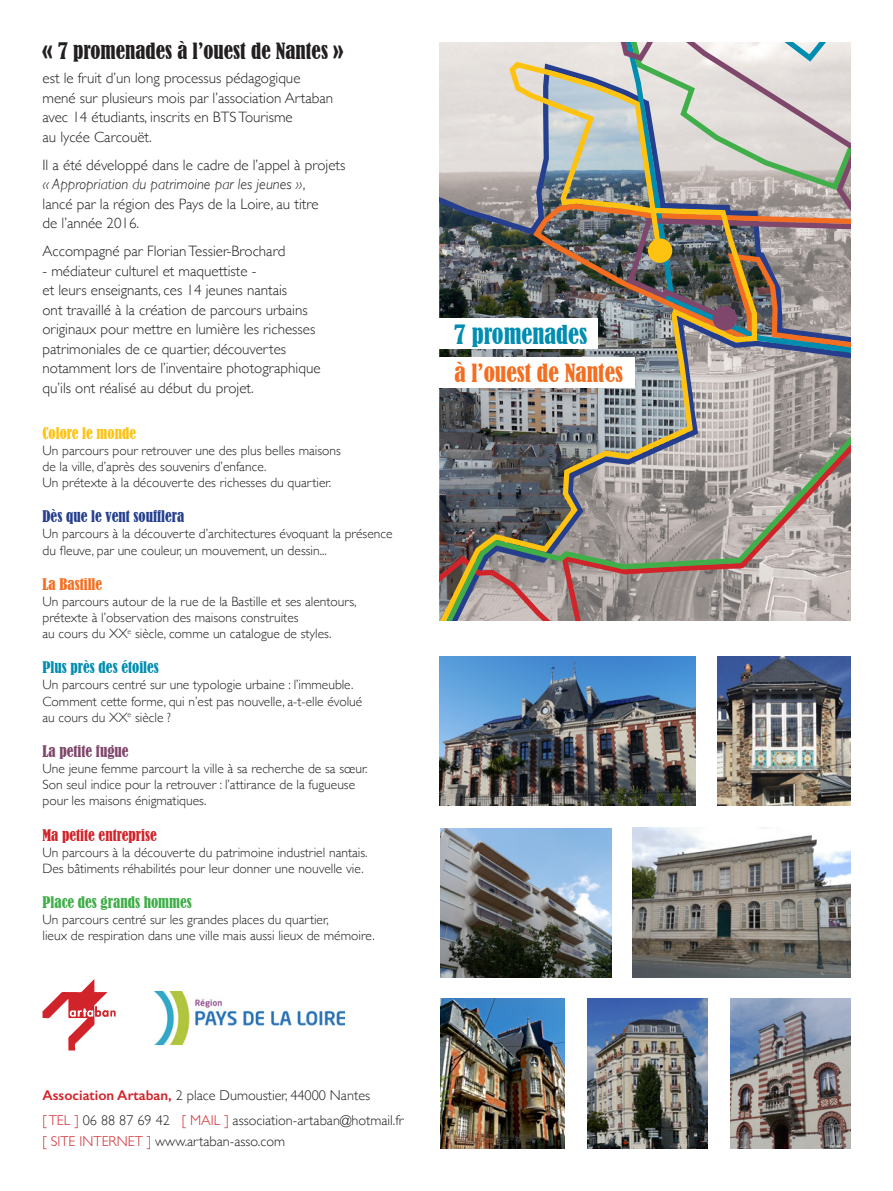
<style>
.page{position:relative;width:893px;height:1191px;background:#fff}
.page>*{position:absolute;margin:0;border:0;box-sizing:border-box;transform-origin:0 0}
.t1{font:condensed 24.45px "Bernard";color:#008db0}
.t2{font:condensed 23.55px "Bernard";color:#f36e21}
.t3{font:condensed 21px "Bernard";color:#231f20}
.t4{font:300 15px/19.5px "Gill Sans";color:#231f20}
.t5{font:condensed 15px "Bernard";color:#253f8e}
.t6{font:condensed 15px "Bernard";color:#40ae49}
.t7{font:condensed 15px "Bernard";color:#008db0}
.t8{font:condensed 15px "Bernard";color:#d1232a}
.t9{font:condensed 15px "Bernard";color:#fec210}
.t10{font:condensed 15px "Bernard";color:#7f476b}
.t11{font:condensed 15px "Bernard";color:#f36e21}
.t12{font:300 14.25px "Gill Sans";color:#231f20}
.t13{font:300 13.5px/16.2px "Gill Sans";color:#231f20}
.s1{font-style:italic}
.s2{font-weight:600;color:#d1232a}
.s3{color:#d1232a}
</style>
<div class="page">
<svg style="left:760px;top:358px;width:90px;height:263px;background:#aca49e"></svg>
<svg style="left:760px;top:325px;width:90px;height:33px;background:#737b8a"></svg>
<svg style="left:439px;top:43px;width:411px;height:282px;background:#bfb7b4"></svg>
<img style="left:439px;top:59px;width:321px;height:562px">
<div style="left:439px;top:318px;width:159px;height:31px;background:#fff"></div>
<div style="left:439px;top:357px;width:196px;height:31px;background:#fff"></div>
<img style="left:731px;top:998px;width:119px;height:150px">
<img style="left:440px;top:828px;width:171px;height:149px">
<img style="left:440px;top:998px;width:124px;height:150px">
<img style="left:439px;top:656px;width:257px;height:150px">
<img style="left:632px;top:827px;width:218px;height:150px">
<img style="left:588px;top:998px;width:119px;height:150px">
<img style="left:718px;top:656px;width:132px;height:150px">
<img style="left:155px;top:991px;width:190px;height:53px">
<svg style="left:43px;top:979px;width:73px;height:71px"></svg>
<p class="t3" style="left:43px;top:39px;width:302px">« 7 promenades à l’ouest de Nantes »</p>
<p class="t4" style="left:43px;top:68px;width:292px">est le fruit d’un long processus pédagogique mené sur plusieurs mois par l’association Artaban avec 14 étudiants, inscrits en BTS Tourisme<br>au lycée Carcouët.</p>
<p class="t4" style="left:43px;top:154px;width:304px">Il a été développé dans le cadre de l’appel à projets <span class="s1">« Appropriation du patrimoine par les jeunes »</span>,<br>lancé par la région des Pays de la Loire, au titre<br>de l’année 2016.</p>
<p class="t4" style="left:43px;top:241px;width:244px">Accompagné par Florian Tessier-Brochard</p>
<p class="t4" style="left:43px;top:260px;width:279px">- médiateur culturel et maquettiste -<br>et leurs enseignants, ces 14 jeunes nantais<br>ont travaillé à la création de parcours urbains originaux pour mettre en lumière les richesses patrimoniales de ce quartier, découvertes notamment lors de l’inventaire photographique qu’ils ont réalisé au début du projet.</p>
<p class="t9" style="left:43px;top:424px;width:95px">Colore le monde</p>
<p class="t13" style="left:43px;top:441px;width:300px">Un parcours pour retrouver une des plus belles maisons de la ville, d’après des souvenirs d’enfance.<br>Un prétexte à la découverte des richesses du quartier.</p>
<p class="t5" style="left:43px;top:507px;width:143px">Dès que le vent soufflera</p>
<p class="t13" style="left:43px;top:525px;width:352px">Un parcours à la découverte d’architectures évoquant la présence du fleuve, par une couleur, un mouvement, un dessin...</p>
<p class="t11" style="left:43px;top:575px;width:61px">La Bastille</p>
<p class="t13" style="left:43px;top:592px;width:316px">Un parcours autour de la rue de la Bastille et ses alentours, prétexte à l’observation des maisons construites<br>au cours du XX<sup>e</sup> siècle, comme un catalogue de styles.</p>
<p class="t7" style="left:43px;top:658px;width:118px">Plus près des étoiles</p>
<p class="t13" style="left:43px;top:676px;width:321px">Un parcours centré sur une typologie urbaine : l’immeuble.<br>Comment cette forme, qui n’est pas nouvelle, a-t-elle évolué au cours du XX<sup>e</sup> siècle ?</p>
<p class="t10" style="left:43px;top:742px;width:88px">La petite fugue</p>
<p class="t13" style="left:43px;top:760px;width:327px">Une jeune femme parcourt la ville à sa recherche de sa sœur.<br>Son seul indice pour la retrouver : l’attirance de la fugueuse pour les maisons énigmatiques.</p>
<p class="t8" style="left:43px;top:826px;width:116px">Ma petite entreprise</p>
<p class="t13" style="left:43px;top:843px;width:327px">Un parcours à la découverte du patrimoine industriel nantais.<br>Des bâtiments réhabilités pour leur donner une nouvelle vie.</p>
<p class="t6" style="left:43px;top:893px;width:151px">Place des grands hommes</p>
<p class="t13" style="left:43px;top:911px;width:334px">Un parcours centré sur les grandes places du quartier,<br>lieux de respiration dans une ville mais aussi lieux de mémoire.</p>
<p class="t1" style="left:454px;top:320px;width:135px">7 promenades</p>
<p class="t2" style="left:454px;top:359px;width:170px">à l’ouest de Nantes</p>
<p class="t12" style="left:43px;top:1083px;width:329px"><span class="s2">Association Artaban,</span> 2 place Dumoustier, 44000 Nantes</p>
<p class="t12" style="left:43px;top:1109px;width:363px"><span class="s3">[ TEL ]</span> 06 88 87 69 42 <span class="s3">[ MAIL ]</span> association-artaban@hotmail.fr</p>
<p class="t12" style="left:43px;top:1130px;width:244px"><span class="s3">[ SITE INTERNET ]</span> www.artaban-asso.com</p>
</div>
